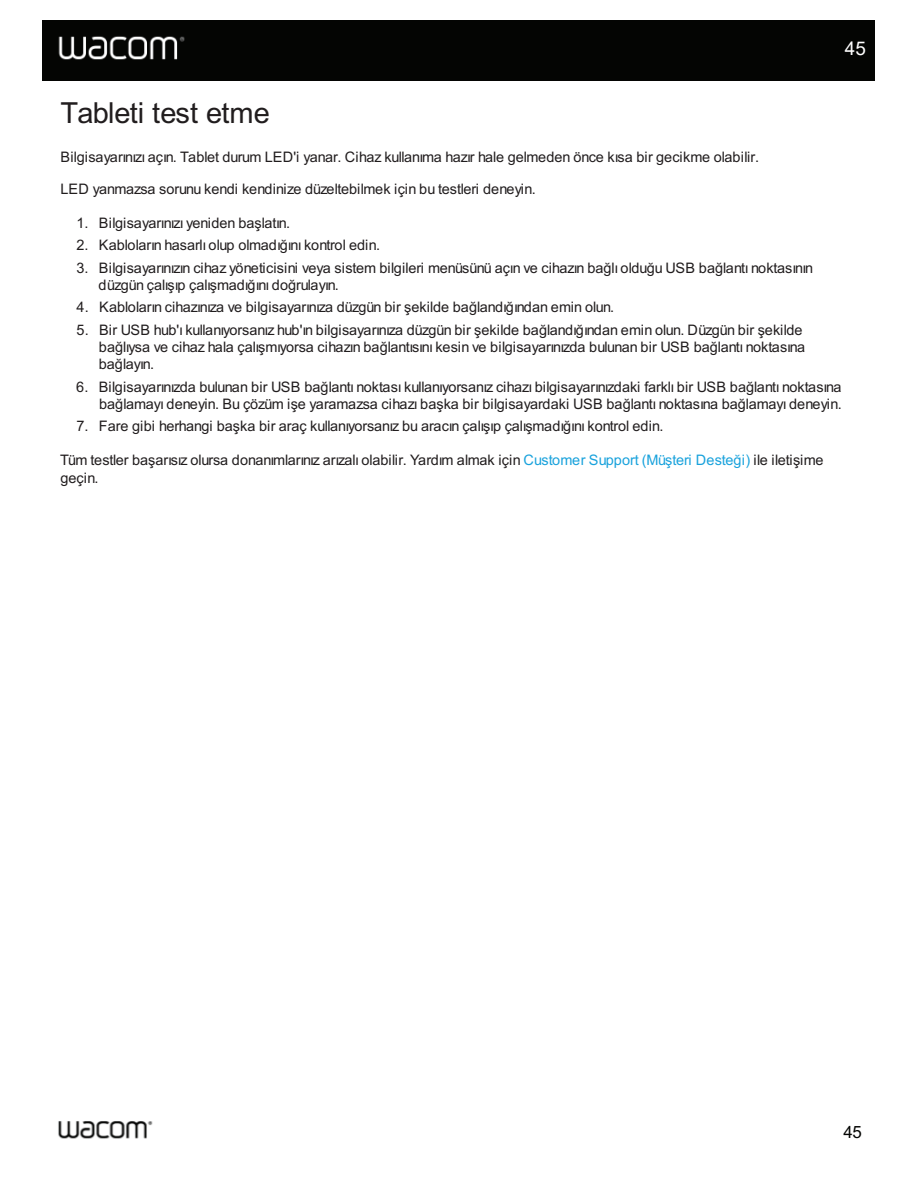
<style>
.page{position:relative;width:918px;height:1188px;background:#fff}
.page>*{position:absolute;margin:0;border:0;box-sizing:border-box;transform-origin:0 0}
.t1{font:32.4px "Arial";letter-spacing:-.01em;color:#211d1e}
.t2{font:18.9px "Arial";color:#040503}
.t3{font:18.9px "Arial";color:#fff}
.t4{font:16.2px/17.1px "Arial";letter-spacing:-.005em;color:#211d1e}
.s1{color:#19a2dc}
</style>
<div class="page">
<div style="left:42px;top:20px;width:833px;height:60px;background:#040503"></div>
<img style="left:58px;top:36px;width:127px;height:24px">
<img style="left:58px;top:1121px;width:95px;height:18px">
<p class="t3" style="left:845px;top:35px;width:23px">45</p>
<h1 class="t1" style="left:60px;top:97px;width:211px">Tableti test etme</h1>
<p class="t4" style="left:60px;top:142px;width:700px;line-height:31.5px">Bilgisayarınızı açın. Tablet durum LED'i yanar. Cihaz kullanıma hazır hale gelmeden önce kısa bir gecikme olabilir.<br>LED yanmazsa sorunu kendi kendinize düzeltebilmek için bu testleri deneyin.</p>
<p class="t4" style="left:76px;top:215px;width:215px">1. Bilgisayarınızı yeniden başlatın.</p>
<p class="t4" style="left:76px;top:237px;width:305px">2. Kabloların hasarlı olup olmadığını kontrol edin.</p>
<p class="t4" style="left:99px;top:260px;width:716px;text-indent:-22px">3. Bilgisayarınızın cihaz yöneticisini veya sistem bilgileri menüsünü açın ve cihazın bağlı olduğu USB bağlantı noktasının düzgün çalışıp çalışmadığını doğrulayın.</p>
<p class="t4" style="left:77px;top:299px;width:539px">4. Kabloların cihazınıza ve bilgisayarınıza düzgün bir şekilde bağlandığından emin olun.</p>
<p class="t4" style="left:99px;top:322px;width:708px;text-indent:-22px">5. Bir USB hub'ı kullanıyorsanız hub'ın bilgisayarınıza düzgün bir şekilde bağlandığından emin olun. Düzgün bir şekilde bağlıysa ve cihaz hala çalışmıyorsa cihazın bağlantısını kesin ve bilgisayarınızda bulunan bir USB bağlantı noktasına bağlayın.</p>
<p class="t4" style="left:76px;top:378px;width:767px;text-align:right">6. Bilgisayarınızda bulunan bir USB bağlantı noktası kullanıyorsanız cihazı bilgisayarınızdaki farklı bir USB bağlantı noktasına bağlamayı deneyin. Bu çözüm işe yaramazsa cihazı başka bir bilgisayardaki USB bağlantı noktasına bağlamayı deneyin.</p>
<p class="t4" style="left:60px;top:409px;width:765px;line-height:34.2px;text-indent:16px">7. Fare gibi herhangi başka bir araç kullanıyorsanız bu aracın çalışıp çalışmadığını kontrol edin.<br>Tüm testler başarısız olursa donanımlarınız arızalı olabilir. Yardım almak için <span class="s1">Customer Support (Müşteri Desteği)</span> ile iletişime</p>
<p class="t4" style="left:60px;top:469px;width:40px">geçin.</p>
<p class="t2" style="left:843px;top:1123px;width:20px">45</p>
</div>
